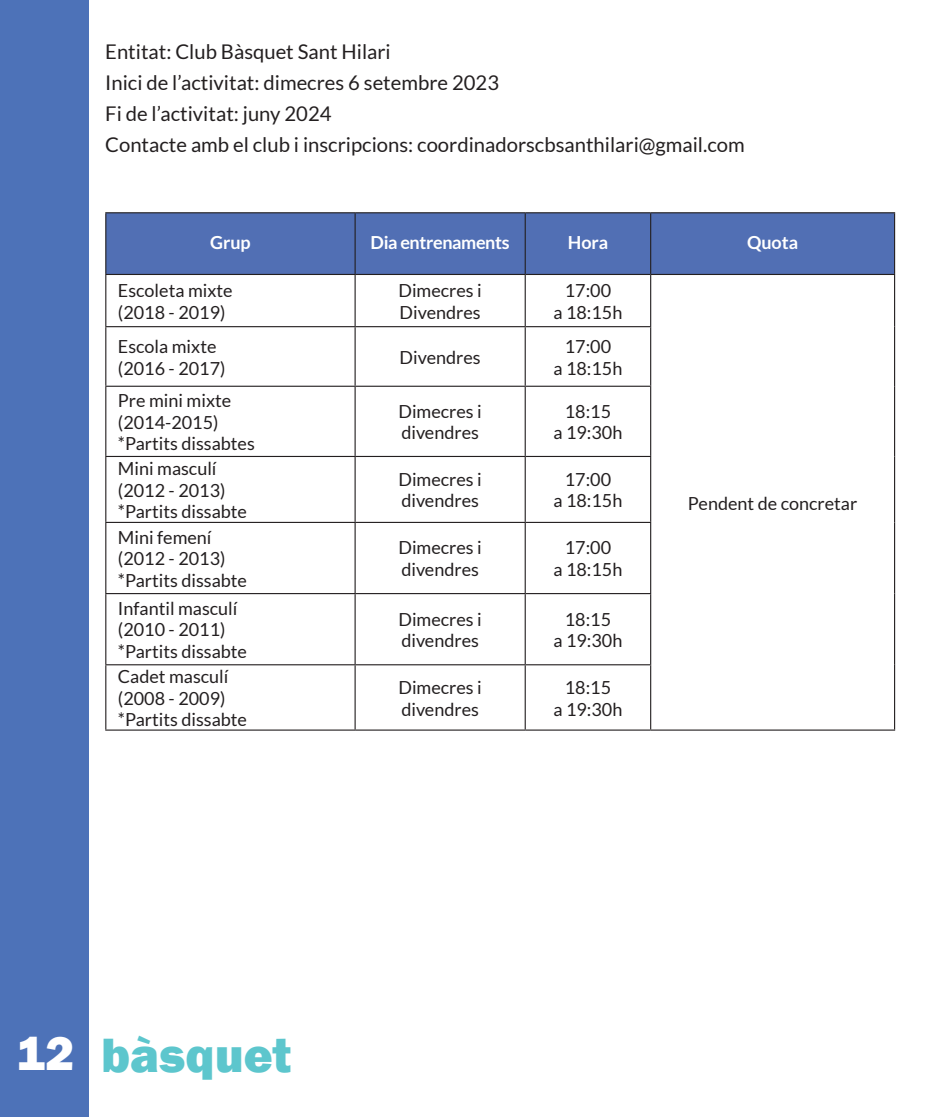
<style>
.page{position:relative;width:925px;height:1117px;background:#fff}
.page>*{position:absolute;margin:0;border:0;box-sizing:border-box;transform-origin:0 0}
.t1{font:800 49.5px "Franklin Gothic";color:#5dc6cd}
.t2{font:20.25px/30.6px "Lato";color:#231f20}
.t3{font:18px/21.6px "Lato";color:#231f20}
.t4{font:700 18px "Lato";letter-spacing:-.02em;color:#fff}
.s1{color:#fff}
</style>
<div class="page">
<div style="left:0;top:0;width:88px;height:1116px;background:#4d72b8"></div>
<div style="left:106px;top:213px;width:788px;height:61px;background:#516fb4"></div>
<hr style="left:105px;top:212px;width:250px;height:1px;background:#231f20">
<hr style="left:355px;top:212px;width:170px;height:1px;background:#231f20">
<hr style="left:525px;top:212px;width:126px;height:1px;background:#231f20">
<hr style="left:651px;top:212px;width:244px;height:1px;background:#231f20">
<hr style="left:105px;top:274px;width:250px;height:1px;background:#231f20">
<hr style="left:355px;top:274px;width:170px;height:1px;background:#231f20">
<hr style="left:525px;top:274px;width:126px;height:1px;background:#231f20">
<hr style="left:651px;top:274px;width:244px;height:1px;background:#231f20">
<hr style="left:105px;top:326px;width:250px;height:1px;background:#231f20">
<hr style="left:355px;top:326px;width:170px;height:1px;background:#231f20">
<hr style="left:525px;top:326px;width:126px;height:1px;background:#231f20">
<hr style="left:105px;top:385px;width:250px;height:2px;background:#231f20">
<hr style="left:355px;top:385px;width:170px;height:2px;background:#231f20">
<hr style="left:525px;top:385px;width:126px;height:2px;background:#231f20">
<hr style="left:105px;top:456px;width:250px;height:1px;background:#231f20">
<hr style="left:355px;top:456px;width:170px;height:1px;background:#231f20">
<hr style="left:525px;top:456px;width:126px;height:1px;background:#231f20">
<hr style="left:105px;top:521px;width:250px;height:2px;background:#231f20">
<hr style="left:355px;top:521px;width:170px;height:2px;background:#231f20">
<hr style="left:525px;top:521px;width:126px;height:2px;background:#231f20">
<hr style="left:105px;top:593px;width:250px;height:1px;background:#231f20">
<hr style="left:355px;top:593px;width:170px;height:1px;background:#231f20">
<hr style="left:525px;top:593px;width:126px;height:1px;background:#231f20">
<hr style="left:105px;top:664px;width:250px;height:1px;background:#231f20">
<hr style="left:355px;top:664px;width:170px;height:1px;background:#231f20">
<hr style="left:525px;top:664px;width:126px;height:1px;background:#231f20">
<hr style="left:105px;top:729px;width:250px;height:1px;background:#231f20">
<hr style="left:355px;top:729px;width:170px;height:1px;background:#231f20">
<hr style="left:525px;top:729px;width:126px;height:1px;background:#231f20">
<hr style="left:651px;top:729px;width:244px;height:1px;background:#231f20">
<hr style="left:105px;top:213px;width:1px;height:61px;background:#231f20">
<hr style="left:105px;top:275px;width:1px;height:51px;background:#231f20">
<hr style="left:105px;top:327px;width:1px;height:58px;background:#231f20">
<hr style="left:105px;top:387px;width:1px;height:69px;background:#231f20">
<hr style="left:105px;top:457px;width:1px;height:64px;background:#231f20">
<hr style="left:105px;top:523px;width:1px;height:70px;background:#231f20">
<hr style="left:105px;top:594px;width:1px;height:70px;background:#231f20">
<hr style="left:105px;top:665px;width:1px;height:64px;background:#231f20">
<hr style="left:354px;top:213px;width:2px;height:61px;background:#231f20">
<hr style="left:525px;top:213px;width:1px;height:61px;background:#231f20">
<hr style="left:650px;top:213px;width:1px;height:61px;background:#231f20">
<hr style="left:894px;top:213px;width:1px;height:61px;background:#231f20">
<hr style="left:354px;top:275px;width:2px;height:51px;background:#231f20">
<hr style="left:525px;top:275px;width:1px;height:51px;background:#231f20">
<hr style="left:650px;top:275px;width:1px;height:51px;background:#231f20">
<hr style="left:894px;top:275px;width:1px;height:51px;background:#231f20">
<hr style="left:354px;top:327px;width:2px;height:58px;background:#231f20">
<hr style="left:525px;top:327px;width:1px;height:58px;background:#231f20">
<hr style="left:650px;top:327px;width:1px;height:58px;background:#231f20">
<hr style="left:894px;top:326px;width:1px;height:60px;background:#231f20">
<hr style="left:354px;top:387px;width:2px;height:69px;background:#231f20">
<hr style="left:525px;top:387px;width:1px;height:69px;background:#231f20">
<hr style="left:650px;top:387px;width:1px;height:69px;background:#231f20">
<hr style="left:894px;top:386px;width:1px;height:70px;background:#231f20">
<hr style="left:354px;top:457px;width:2px;height:64px;background:#231f20">
<hr style="left:525px;top:457px;width:1px;height:64px;background:#231f20">
<hr style="left:650px;top:457px;width:1px;height:64px;background:#231f20">
<hr style="left:894px;top:456px;width:1px;height:66px;background:#231f20">
<hr style="left:354px;top:523px;width:2px;height:70px;background:#231f20">
<hr style="left:525px;top:523px;width:1px;height:70px;background:#231f20">
<hr style="left:650px;top:523px;width:1px;height:70px;background:#231f20">
<hr style="left:894px;top:522px;width:1px;height:71px;background:#231f20">
<hr style="left:354px;top:594px;width:2px;height:70px;background:#231f20">
<hr style="left:525px;top:594px;width:1px;height:70px;background:#231f20">
<hr style="left:650px;top:594px;width:1px;height:70px;background:#231f20">
<hr style="left:894px;top:593px;width:1px;height:71px;background:#231f20">
<hr style="left:894px;top:664px;width:1px;height:65px;background:#231f20">
<hr style="left:354px;top:665px;width:2px;height:64px;background:#231f20">
<hr style="left:525px;top:665px;width:1px;height:64px;background:#231f20">
<hr style="left:650px;top:665px;width:1px;height:64px;background:#231f20">
<p class="t2" style="left:105px;top:37px;width:641px">Entitat: Club Bàsquet Sant Hilari<br>Inici de l’activitat: dimecres 6 setembre 2023<br>Fi de l’activitat: juny 2024<br>Contacte amb el club i inscripcions: coordinadorscbsanthilari@gmail.com</p>
<p class="t4" style="left:210px;top:232px;width:42px">Grup</p>
<p class="t4" style="left:371px;top:232px;width:141px">Dia entrenaments</p>
<p class="t4" style="left:568px;top:232px;width:42px">Hora</p>
<p class="t4" style="left:747px;top:232px;width:53px">Quota</p>
<p class="t3" style="left:118px;top:279px;width:116px">Escoleta mixte (2018 - 2019)</p>
<p class="t3" style="left:398px;top:279px;width:85px">Dimecres i<br>Divendres</p>
<p class="t3" style="left:553px;top:279px;width:70px;text-align:center">17:00<br>a 18:15h</p>
<p class="t3" style="left:118px;top:335px;width:109px">Escola mixte (2016 - 2017)</p>
<p class="t3" style="left:400px;top:346px;width:83px">Divendres</p>
<p class="t3" style="left:553px;top:335px;width:70px;text-align:center">17:00<br>a 18:15h</p>
<p class="t3" style="left:118px;top:389px;width:138px">Pre mini mixte (2014-2015) *Partits dissabtes</p>
<p class="t3" style="left:398px;top:400px;width:85px">Dimecres i divendres</p>
<p class="t3" style="left:553px;top:400px;width:70px;text-align:center">18:15<br>a 19:30h</p>
<p class="t3" style="left:118px;top:457px;width:131px">Mini masculí (2012 - 2013) *Partits dissabte</p>
<p class="t3" style="left:398px;top:468px;width:85px">Dimecres i divendres</p>
<p class="t3" style="left:553px;top:468px;width:70px;text-align:center">17:00<br>a 18:15h</p>
<p class="t3" style="left:118px;top:526px;width:131px">Mini femení (2012 - 2013) *Partits dissabte</p>
<p class="t3" style="left:398px;top:537px;width:85px">Dimecres i divendres</p>
<p class="t3" style="left:553px;top:537px;width:70px;text-align:center">17:00<br>a 18:15h</p>
<p class="t3" style="left:118px;top:597px;width:131px">Infantil masculí (2010 - 2011) *Partits dissabte</p>
<p class="t3" style="left:398px;top:608px;width:85px">Dimecres i divendres</p>
<p class="t3" style="left:553px;top:608px;width:70px;text-align:center">18:15<br>a 19:30h</p>
<p class="t3" style="left:118px;top:665px;width:131px">Cadet masculí (2008 - 2009) *Partits dissabte</p>
<p class="t3" style="left:398px;top:676px;width:85px">Dimecres i divendres</p>
<p class="t3" style="left:553px;top:676px;width:70px;text-align:center">18:15<br>a 19:30h</p>
<p class="t3" style="left:688px;top:492px;width:171px">Pendent de concretar</p>
<h1 class="t1" style="left:16px;top:1022px;width:277px"><span class="s1">12</span> bàsquet</h1>
</div>
